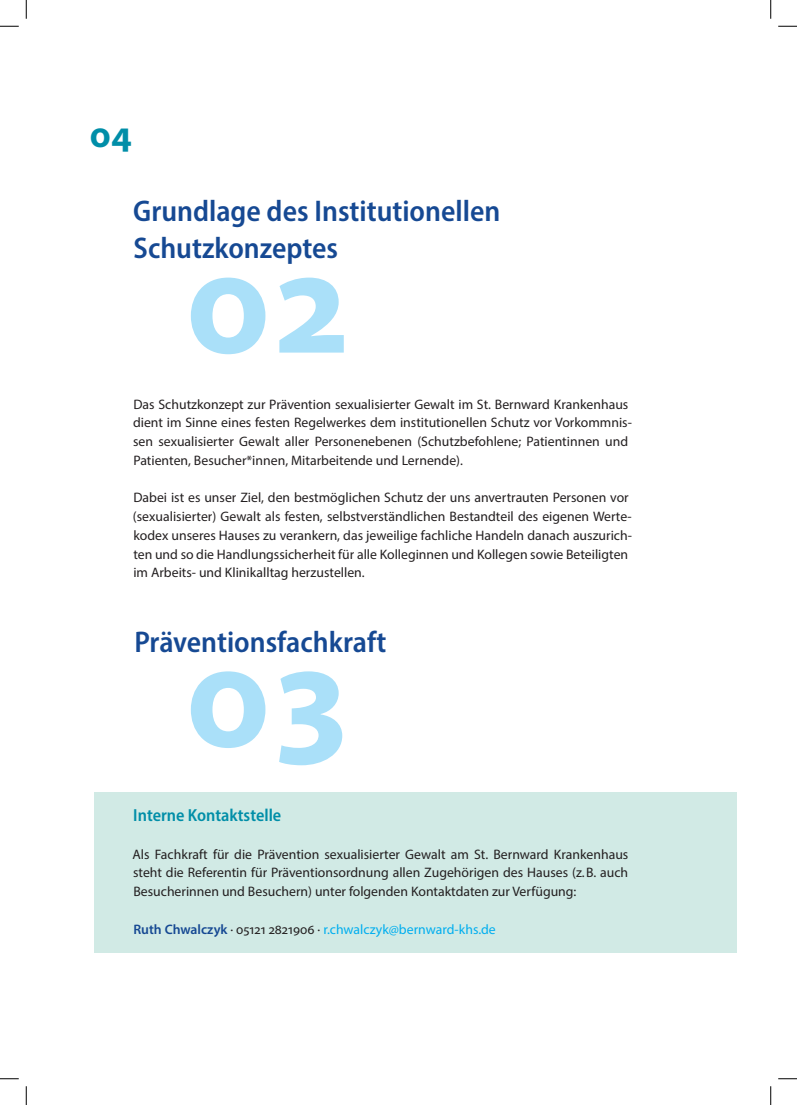
<style>
.page{position:relative;width:797px;height:1105px;background:#fff}
.page>*{position:absolute;margin:0;border:0;box-sizing:border-box;transform-origin:0 0}
.t1{font:700 150px "Myriad Pro";color:#aae0f9}
.t2{font:700 37.5px "Myriad Pro";color:#008ea8}
.t3{font:600 semi-condensed 30px/37.5px "Myriad Pro";color:#164993}
.t4{font:600 semi-condensed 17.5px "Myriad Pro";color:#008ea8}
.t5{font:13.75px/18.8px "Myriad Pro";color:#231f20}
.t6{font:13.75px "Myriad Pro";color:#00aeef}
.s1{font-weight:600;color:#164993}
.s2{color:#231f20}
</style>
<div class="page">
<div style="left:94px;top:792px;width:642px;height:160px;background:#d1eae5"></div>
<svg style="left:0;top:25px;width:19px;height:2px"></svg>
<svg style="left:778px;top:25px;width:19px;height:2px"></svg>
<svg style="left:0;top:1078px;width:19px;height:1px"></svg>
<svg style="left:778px;top:1078px;width:19px;height:1px"></svg>
<svg style="left:25px;top:0;width:2px;height:19px"></svg>
<svg style="left:25px;top:1086px;width:2px;height:19px"></svg>
<svg style="left:770px;top:0;width:1px;height:19px"></svg>
<svg style="left:770px;top:1086px;width:1px;height:19px"></svg>
<h2 class="t2" style="left:90px;top:110px;width:44px">04</h2>
<h3 class="t3" style="left:133px;top:191px;width:368px">Grundlage des Institutionellen<br>Schutzkonzeptes</h3>
<h1 class="t1" style="left:186px;top:204px;width:170px">02</h1>
<p class="t5" style="left:133px;top:394px;width:500px">Das Schutzkonzept zur Prävention sexualisierter Gewalt im St. Bernward Krankenhaus dient im Sinne eines festen Regelwerkes dem institutionellen Schutz vor Vorkommnis&shy;sen sexualisierter Gewalt aller Personenebenen (Schutzbefohlene; Patientinnen und Patienten, Besucher*innen, Mitarbeitende und Lernende).</p>
<p class="t5" style="left:133px;top:488px;width:500px">Dabei ist es unser Ziel, den bestmöglichen Schutz der uns anvertrauten Personen vor (sexualisierter) Gewalt als festen, selbstverständlichen Bestandteil des eigenen Werte&shy;kodex unseres Hauses zu verankern, das jeweilige fachliche Handeln danach auszurich&shy;ten und so die Handlungssicherheit für alle Kolleginnen und Kollegen sowie Beteiligten im Arbeits- und Klinikalltag herzustellen.</p>
<h3 class="t3" style="left:134px;top:623px;width:253px">Präventionsfachkraft</h3>
<h1 class="t1" style="left:186px;top:598px;width:170px">03</h1>
<p class="t4" style="left:133px;top:804px;width:149px">Interne Kontaktstelle</p>
<p class="t5" style="left:133px;top:844px;width:497px;text-align:justify">Als Fachkraft für die Prävention sexualisierter Gewalt am St. Bernward Krankenhaus steht die Referentin für Präventionsordnung allen Zugehörigen des Hauses (z.B. auch Besucherinnen und Besuchern) unter folgenden Kontaktdaten zur Verfügung:</p>
<p class="t6" style="left:133px;top:921px;width:364px"><span class="s1">Ruth Chwalczyk</span> <span class="s2">· 05121 2821906 ·</span> r.chwalczyk@bernward-khs.de</p>
</div>
